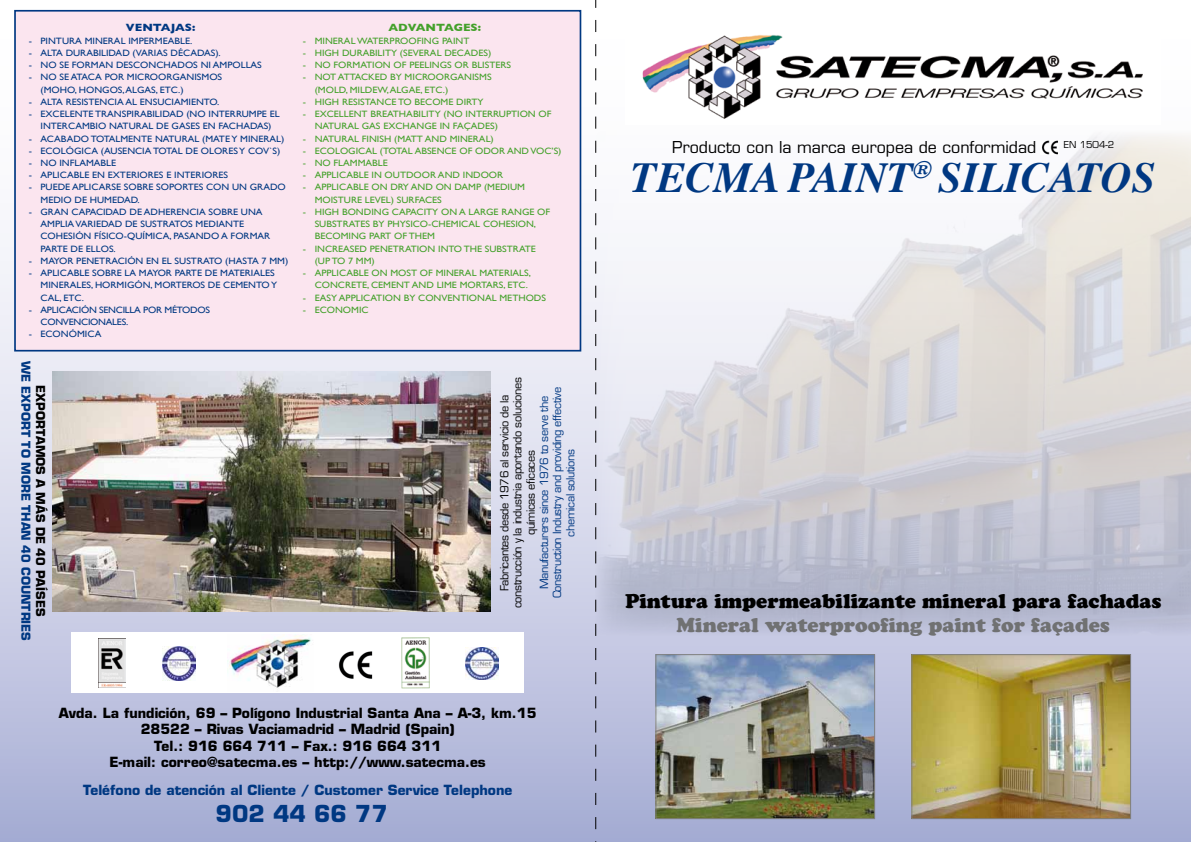
<style>
.page{position:relative;width:1191px;height:842px;background:#fff}
.page>*{position:absolute;margin:0;border:0;box-sizing:border-box;transform-origin:0 0}
.t1{font:italic 700 42.6px "Times";color:#003882}
.t2{font:700 22.8px "Eurostile";color:#003882}
.t3{font:20px "Cooper Black Std";color:#000}
.t4{font:20px "Cooper Black Std";color:#707172}
.t5{font:16px "Eurostile";color:#000}
.t6{font:700 13.7px/16.4px "Eurostile";color:#000;text-align:center}
.t7{font:700 13.7px "Eurostile";color:#003882}
.t8{font:700 12px "Eurostile";color:#003882}
.t9{font:700 12px "Eurostile";color:#000}
.t10{font:11px/13.2px "Eurostile";letter-spacing:-.04em;color:#000;text-align:center}
.t11{font:11px/13.2px "Eurostile";letter-spacing:-.04em;color:#003882;text-align:center}
.t12{font:700 10.7px "Gill Sans";color:#44a12b;scale:1.09 1}
.t13{font:700 10.7px "Gill Sans";color:#003882;scale:1.09 1}
.t14{font:9.3px "Eurostile";color:#000}
.t15{font:9.2px/12.2px "Gill Sans";color:#003882;scale:1.09 1}
.t16{font:9.2px/12.2px "Gill Sans";color:#44a12b;scale:1.09 1}
.t17{font:9.2px/12.2px "Gill Sans";letter-spacing:-.025em;color:#003882;scale:1.09 1}
</style>
<div class="page">
<div style="left:0;top:0;width:1191px;height:842px;background:linear-gradient(to bottom,#fff,#b0b5d8)"></div>
<div style="left:14px;top:10px;width:567px;height:341px;background:#fbe5ef;border:2px solid #003882"></div>
<img style="left:596px;top:130px;width:595px;height:505px">
<img style="left:626px;top:26px;width:534px;height:99px">
<svg style="left:595px;top:0;width:1px;height:842px"></svg>
<img style="left:657px;top:656px;width:216px;height:161px">
<div style="left:655px;top:654px;width:220px;height:165px;border:1px solid #808080"></div>
<img style="left:913px;top:656px;width:216px;height:161px">
<div style="left:911px;top:654px;width:220px;height:165px;border:1px solid #808080"></div>
<div style="left:71px;top:633px;width:453px;height:60px;background:#fff"></div>
<img style="left:401px;top:638px;width:28px;height:50px">
<img style="left:99px;top:638px;width:26px;height:49px">
<img style="left:465px;top:647px;width:33px;height:33px">
<img style="left:227px;top:635px;width:84px;height:53px">
<img style="left:162px;top:647px;width:34px;height:33px">
<img style="left:338px;top:651px;width:35px;height:28px">
<img style="left:1040px;top:141px;width:18px;height:13px">
<img style="left:52px;top:372px;width:438px;height:239px">
<p class="t13" style="left:126px;top:21px;width:65px">VENTAJAS:</p>
<p class="t15" style="left:29px;top:34px;width:151px">- PINTURA MINERAL IMPERMEABLE.</p>
<p class="t15" style="left:29px;top:47px;width:178px">- ALTA DURABILIDAD (VARIAS DÉCADAS).</p>
<p class="t15" style="left:29px;top:59px;width:215px">- NO SE FORMAN DESCONCHADOS NI AMPOLLAS</p>
<p class="t15" style="left:41px;top:71px;width:168px;text-indent:-12px">- NO SE ATACA POR MICROORGANISMOS (MOHO, HONGOS, ALGAS, ETC.)</p>
<p class="t15" style="left:29px;top:95px;width:176px">- ALTA RESISTENCIA AL ENSUCIAMIENTO.</p>
<p class="t15" style="left:29px;top:108px;width:232px;text-align:center">- EXCELENTE TRANSPIRABILIDAD (NO INTERRUMPE EL<br>INTERCAMBIO NATURAL DE GASES EN FACHADAS)</p>
<p class="t15" style="left:29px;top:132px;width:236px">- ACABADO TOTALMENTE NATURAL (MATE Y MINERAL)</p>
<p class="t15" style="left:29px;top:144px;width:232px">- ECOLÓGICA (AUSENCIA TOTAL DE OLORES Y COV`S)</p>
<p class="t15" style="left:29px;top:157px;width:82px">- NO INFLAMABLE</p>
<p class="t15" style="left:29px;top:169px;width:184px">- APLICABLE EN EXTERIORES E INTERIORES</p>
<p class="t15" style="left:41px;top:181px;width:227px;text-indent:-12px">- PUEDE APLICARSE SOBRE SOPORTES CON UN GRADO<br>MEDIO DE HUMEDAD.</p>
<p class="t15" style="left:41px;top:206px;width:212px;text-indent:-12px">- GRAN CAPACIDAD DE ADHERENCIA SOBRE UNA AMPLIA VARIEDAD DE SUSTRATOS MEDIANTE COHESIÓN FÍSICO-QUÍMICA, PASANDO A FORMAR PARTE DE ELLOS.</p>
<p class="t15" style="left:29px;top:255px;width:240px">- MAYOR PENETRACIÓN EN EL SUSTRATO (HASTA 7 MM)</p>
<p class="t15" style="left:41px;top:267px;width:219px;text-indent:-12px">- APLICABLE SOBRE LA MAYOR PARTE DE MATERIALES<br>MINERALES, HORMIGÓN, MORTEROS DE CEMENTO Y<br>CAL, ETC.</p>
<p class="t17" style="left:41px;top:304px;width:157px;text-indent:-12px">- APLICACIÓN SENCILLA POR MÉTODOS<br>CONVENCIONALES.</p>
<p class="t15" style="left:29px;top:328px;width:68px">- ECONÓMICA</p>
<h3 class="t8" style="left:33px;top:361px;width:282px;rotate:90deg">WE EXPORT TO MORE THAN 40 COUNTRIES</h3>
<h3 class="t9" style="left:48px;top:385px;width:232px;rotate:90deg">EXPORTAMOS A MÁS DE 40 PAÍSES</h3>
<p class="t12" style="left:388px;top:21px;width:86px">ADVANTAGES:</p>
<p class="t16" style="left:303px;top:34px;width:154px">- MINERAL WATERPROOFING PAINT</p>
<p class="t16" style="left:303px;top:47px;width:174px">- HIGH DURABILITY (SEVERAL DECADES)</p>
<p class="t16" style="left:303px;top:59px;width:192px">- NO FORMATION OF PEELINGS OR BLISTERS</p>
<p class="t16" style="left:315px;top:71px;width:164px;text-indent:-12px">- NOT ATTACKED BY MICROORGANISMS (MOLD, MILDEW, ALGAE, ETC.)</p>
<p class="t16" style="left:303px;top:95px;width:167px">- HIGH RESISTANCE TO BECOME DIRTY</p>
<p class="t16" style="left:315px;top:108px;width:219px;text-indent:-12px">- EXCELLENT BREATHABILITY (NO INTERRUPTION OF<br>NATURAL GAS EXCHANGE IN FAÇADES)</p>
<p class="t16" style="left:303px;top:132px;width:177px">- NATURAL FINISH (MATT AND MINERAL)</p>
<p class="t16" style="left:303px;top:144px;width:239px">- ECOLOGICAL (TOTAL ABSENCE OF ODOR AND VOC’S)</p>
<p class="t16" style="left:303px;top:157px;width:79px">- NO FLAMMABLE</p>
<p class="t16" style="left:303px;top:169px;width:185px">- APPLICABLE IN OUTDOOR AND INDOOR</p>
<p class="t16" style="left:315px;top:181px;width:194px;text-indent:-12px">- APPLICABLE ON DRY AND ON DAMP (MEDIUM<br>MOISTURE LEVEL) SURFACES</p>
<p class="t16" style="left:315px;top:206px;width:218px;text-indent:-12px">- HIGH BONDING CAPACITY ON A LARGE RANGE OF<br>SUBSTRATES BY PHYSICO-CHEMICAL COHESION,<br>BECOMING PART OF THEM</p>
<p class="t16" style="left:315px;top:242px;width:204px;text-indent:-12px">- INCREASED PENETRATION INTO THE SUBSTRATE (UP TO 7 MM)</p>
<p class="t16" style="left:315px;top:267px;width:200px;text-indent:-12px">- APPLICABLE ON MOST OF MINERAL MATERIALS,<br>CONCRETE, CEMENT AND LIME MORTARS, ETC.</p>
<p class="t16" style="left:303px;top:291px;width:224px">- EASY APPLICATION BY CONVENTIONAL METHODS</p>
<p class="t16" style="left:303px;top:304px;width:62px">- ECONOMIC</p>
<p class="t10" style="left:498px;top:608px;width:232px;rotate:-90deg">Fabricantes desde 1976 al servicio de la construcción y la industria aportando soluciones químicas eficaces</p>
<p class="t11" style="left:537px;top:598px;width:213px;rotate:-90deg">Manufacturers since 1976 to serve the<br>Construction Industry and providing effective chemical solutions</p>
<h3 class="t6" style="left:59px;top:705px;width:479px">Avda. La fundición, 69 – Polígono Industrial Santa Ana – A-3, km.15<br>28522 – Rivas Vaciamadrid – Madrid (Spain)<br>Tel.: 916 664 711 – Fax.: 916 664 311<br>E-mail: correo@satecma.es – http://www.satecma.es</h3>
<h3 class="t7" style="left:83px;top:781px;width:431px">Teléfono de atención al Cliente / Customer Service Telephone</h3>
<h2 class="t2" style="left:215px;top:799px;width:174px">902 44 66 77</h2>
<h3 class="t5" style="left:672px;top:138px;width:366px">Producto con la marca europea de conformidad</h3>
<p class="t14" style="left:1064px;top:139px;width:52px">EN 1504-2</p>
<h1 class="t1" style="left:631px;top:138px;width:526px">TECMA PAINT<sup>®</sup> SILICATOS</h1>
<h3 class="t3" style="left:625px;top:589px;width:538px">Pintura impermeabilizante mineral para fachadas</h3>
<h3 class="t4" style="left:676px;top:613px;width:435px">Mineral waterproofing paint for façades</h3>
</div>
